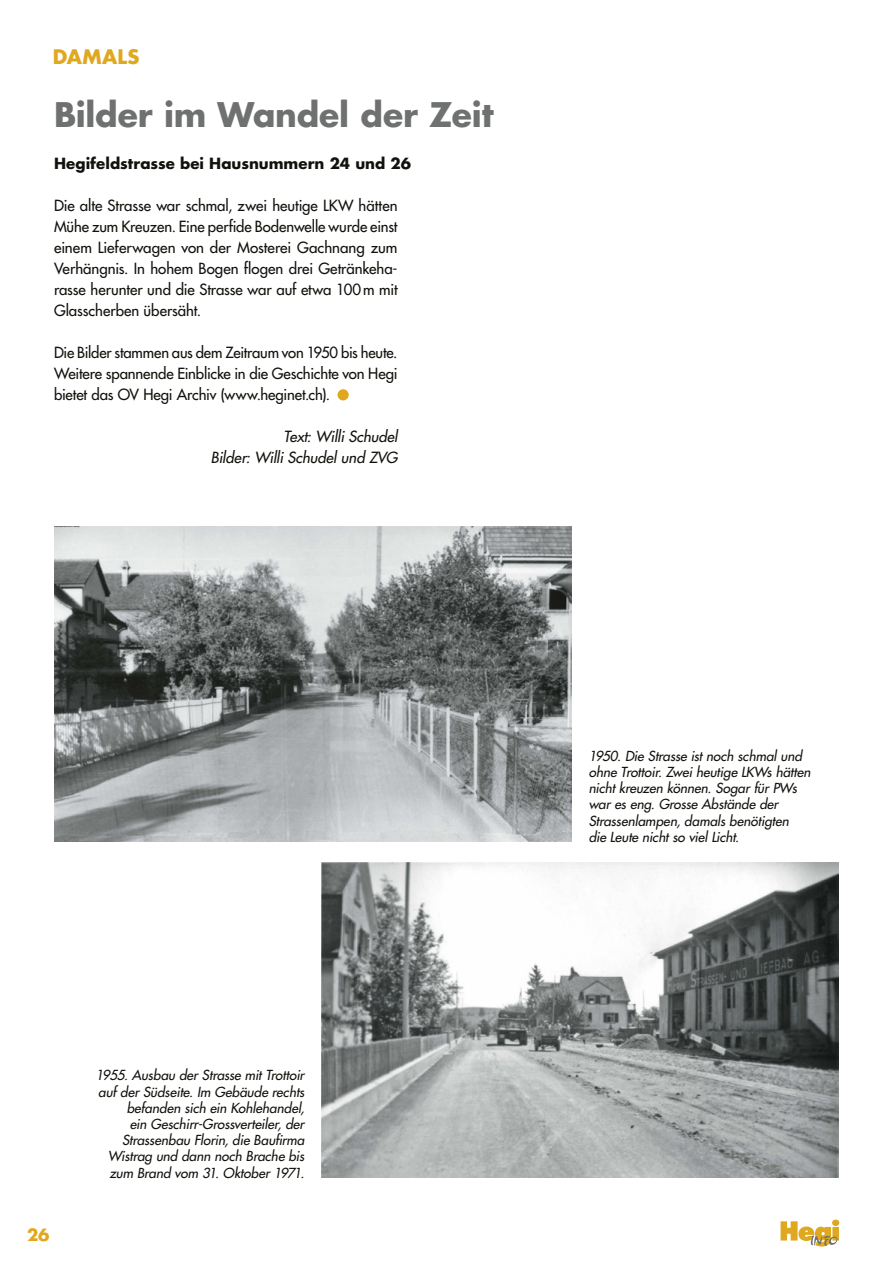
<style>
.page{position:relative;width:893px;height:1263px;background:#fff}
.page>*{position:absolute;margin:0;border:0;box-sizing:border-box;transform-origin:0 0}
.t1{font:700 33px "Futura Std";letter-spacing:-.005em;color:#6f7070}
.t2{font:700 19.5px "Futura Std";letter-spacing:.02em;color:#dfa81f}
.t3{font:700 16.5px "Futura Std";color:#dfa81f}
.t4{font:500 15px/21px "Futura Std";letter-spacing:-.005em;color:#12120d;text-align:justify}
.t5{font:italic 500 15px/21px "Futura Std";letter-spacing:-.005em;color:#12120d;text-align:right}
.t6{font:700 15px "Futura Std";color:#12120d}
.t7{font:italic 500 13.5px/16.2px "Futura Std";color:#12120d}
</style>
<div class="page">
<svg style="left:781px;top:1219px;width:58px;height:27px"></svg>
<div style="left:338px;top:389px;width:11px;height:11px;background:#dfa81f;border-radius:50%"></div>
<img style="left:54px;top:526px;width:518px;height:315px">
<img style="left:321px;top:862px;width:518px;height:315px">
<h2 class="t2" style="left:53px;top:44px;width:88px">DAMALS</h2>
<h1 class="t1" style="left:54px;top:93px;width:441px">Bilder im Wandel der Zeit</h1>
<p class="t6" style="left:54px;top:154px;width:359px">Hegifeldstrasse bei Hausnummern 24 und 26</p>
<p class="t4" style="left:54px;top:195px;width:345px">Die alte Strasse war schmal, zwei heutige LKW hätten Mühe zum Kreuzen. Eine perfide Bodenwelle wurde einst einem Lieferwagen von der Mosterei Gachnang zum Verhängnis. In hohem Bogen flogen drei Getränkeha&shy;rasse herunter und die Strasse war auf etwa 100m mit Glasscherben übersäht.</p>
<p class="t4" style="left:54px;top:342px;width:345px">Die Bilder stammen aus dem Zeitraum von 1950 bis heute.<br>Weitere spannende Einblicke in die Geschichte von Hegi bietet das OV Hegi Archiv (www.heginet.ch).</p>
<p class="t5" style="left:211px;top:427px;width:188px">Text: Willi Schudel<br>Bilder: Willi Schudel und ZVG</p>
<p class="t3" style="left:27px;top:1223px;width:24px">26</p>
<p class="t7" style="left:96px;top:1067px;width:210px;text-align:right">1955. Ausbau der Strasse mit Trottoir auf der Südseite. Im Gebäude rechts befanden sich ein Kohlehandel,<br>ein Geschirr-Grossverteiler, der Strassenbau Florin, die Baufirma Wistrag und dann noch Brache bis zum Brand vom 31. Oktober 1971.</p>
<p class="t7" style="left:589px;top:748px;width:223px">1950. Die Strasse ist noch schmal und ohne Trottoir. Zwei heutige LKWs hätten nicht kreuzen können. Sogar für PWs war es eng. Grosse Abstände der Strassenlampen, damals benötigten<br>die Leute nicht so viel Licht.</p>
</div>
